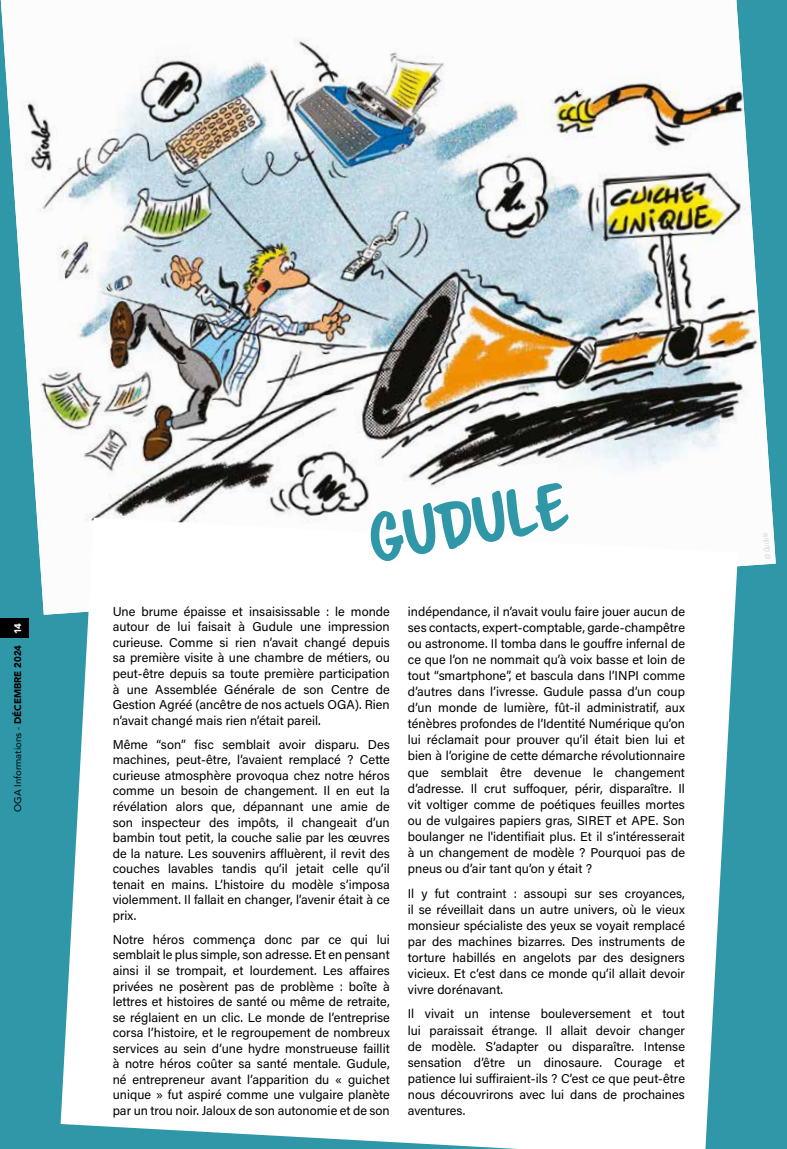
<style>
.page{position:relative;width:787px;height:1149px;background:#fff}
.page>*{position:absolute;margin:0;border:0;box-sizing:border-box;transform-origin:0 0}
.t1{font:58.5px "Scriptorama Markdown JF";color:#2f97a8}
.t2{font:12.75px/15.6px "Acumin Variable Concept";color:#000;text-align:justify}
.t3{font:9.6px "Avenir";color:#000}
.t4{font:italic 300 7.5px "Helvetica";color:#c6c6c6;scale:.8 1}
.s1{font-weight:900}
.s2{font-weight:900;color:#fff}
</style>
<div class="page">
<div style="left:0;top:0;width:787px;height:1148px;background:#2f97a8"></div>
<img style="left:1px;top:0;width:774px;height:614px">
<div style="left:61px;top:517px;width:677px;height:631px;background:#fff"></div>
<div style="left:0;top:617px;width:29px;height:20px;background:#000"></div>
<p class="t3" style="left:10px;top:811px;width:190px;rotate:-90deg">OGA Informations - <span class="s1">DÉCEMBRE 2024</span> <span class="s2">14</span></p>
<h1 class="t1" style="left:362px;top:502px;width:203px;rotate:-10deg">GUDULE</h1>
<p class="t2" style="left:113px;top:603px;width:279px">Une brume épaisse et insaisissable : le monde autour de lui faisait à Gudule une impression curieuse. Comme si rien n’avait changé depuis sa première visite à une chambre de métiers, ou peut-être depuis sa toute première participation à une Assemblée Générale de son Centre de Gestion Agréé (ancêtre de nos actuels OGA). Rien n’avait changé mais rien n’était pareil.</p>
<p class="t2" style="left:113px;top:735px;width:279px">Même “son” fisc semblait avoir disparu. Des machines, peut-être, l’avaient remplacé ? Cette curieuse atmosphère provoqua chez notre héros comme un besoin de changement. Il en eut la révélation alors que, dépannant une amie de son inspecteur des impôts, il changeait d’un bambin tout petit, la couche salie par les œuvres de la nature. Les souvenirs affluèrent, il revit des couches lavables tandis qu’il jetait celle qu’il tenait en mains. L’histoire du modèle s’imposa violemment. Il fallait en changer, l’avenir était à ce prix.</p>
<p class="t2" style="left:113px;top:930px;width:279px">Notre héros commença donc par ce qui lui semblait le plus simple, son adresse. Et en pensant ainsi il se trompait, et lourdement. Les affaires privées ne posèrent pas de problème : boîte à lettres et histoires de santé ou même de retraite, se réglaient en un clic. Le monde de l’entreprise corsa l’histoire, et le regroupement de nombreux services au sein d’une hydre monstrueuse faillit à notre héros coûter sa santé mentale. Gudule, né entrepreneur avant l’apparition du « guichet unique » fut aspiré comme une vulgaire planète par un trou noir. Jaloux de son autonomie et de son</p>
<p class="t2" style="left:408px;top:602px;width:279px;line-height:16px">indépendance, il n’avait voulu faire jouer aucun de ses contacts, expert-comptable, garde-champêtre ou astronome. Il tomba dans le gouffre infernal de ce que l’on ne nommait qu’à voix basse et loin de tout “smartphone”, et bascula dans l’INPI comme d’autres dans l’ivresse. Gudule passa d’un coup d’un monde de lumière, fût-il administratif, aux ténèbres profondes de l’Identité Numérique qu’on lui réclamait pour prouver qu’il était bien lui et bien à l’origine de cette démarche révolutionnaire que semblait être devenue le changement d’adresse. Il crut suffoquer, périr, disparaître. Il vit voltiger comme de poétiques feuilles mortes ou de vulgaires papiers gras, SIRET et APE. Son boulanger ne l'identifiait plus. Et il s’intéresserait à un changement de modèle ? Pourquoi pas de pneus ou d’air tant qu’on y était ?</p>
<p class="t2" style="left:408px;top:884px;width:279px;line-height:16px">Il y fut contraint : assoupi sur ses croyances, il se réveillait dans un autre univers, où le vieux monsieur spécialiste des yeux se voyait remplacé par des machines bizarres. Des instruments de torture habillés en angelots par des designers vicieux. Et c’est dans ce monde qu’il allait devoir vivre dorénavant.</p>
<p class="t2" style="left:408px;top:1005px;width:279px;line-height:16px">Il vivait un intense bouleversement et tout lui paraissait étrange. Il allait devoir changer de modèle. S’adapter ou disparaître. Intense sensation d’être un dinosaure. Courage et patience lui suffiraient-ils ? C’est ce que peut-être nous découvrirons avec lui dans de prochaines aventures.</p>
<p class="t4" style="left:761px;top:559px;width:34px;rotate:-97deg">© Gudule</p>
</div>
